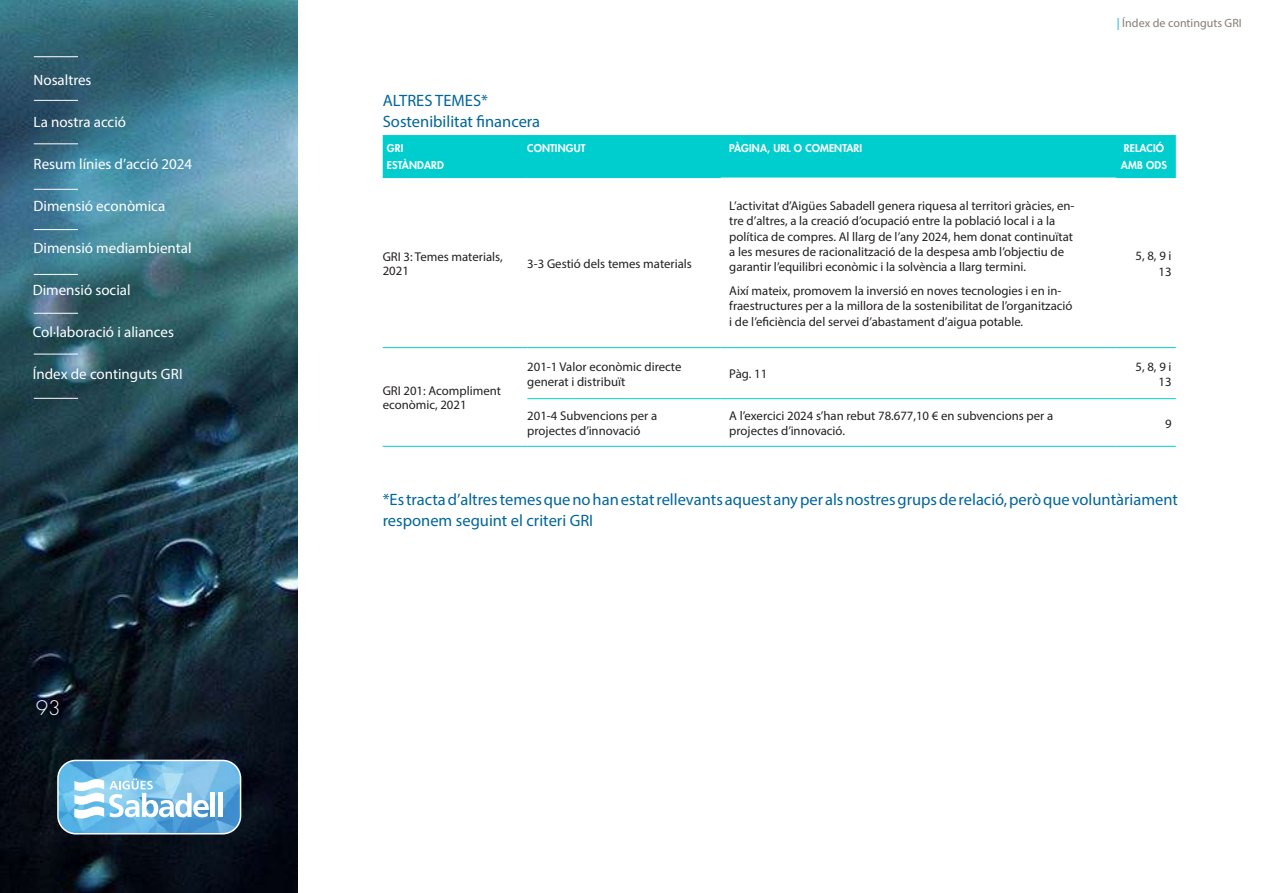
<style>
.page{position:relative;width:1263px;height:893px;background:#fff}
.page>*{position:absolute;margin:0;border:0;box-sizing:border-box;transform-origin:0 0}
.t1{font:300 19.5px "Futura Std";color:#fff}
.t2{font:16.5px/21px "Myriad Pro";color:#00669a}
.t3{font:15px "Myriad Pro";color:#fff}
.t4{font:12.75px/15.3px "Myriad Pro";color:#231f20}
.t5{font:12px "Myriad Pro";color:#867d77}
.t6{font:800 10.5px/16.5px "Futura Std";letter-spacing:.01em;color:#fff}
.s1{color:#00add8}
</style>
<div class="page">
<div style="left:383px;top:135px;width:793px;height:43px;background:#00cdcd"></div>
<hr style="left:383px;top:177px;width:144px;height:1px;background:#00cdcd">
<hr style="left:383px;top:347px;width:144px;height:1px;background:#00cdcd">
<hr style="left:383px;top:446px;width:144px;height:1px;background:#00cdcd">
<hr style="left:527px;top:177px;width:194px;height:1px;background:#00cdcd">
<hr style="left:1116px;top:177px;width:60px;height:1px;background:#00cdcd">
<hr style="left:527px;top:347px;width:194px;height:1px;background:#00cdcd">
<hr style="left:721px;top:347px;width:395px;height:1px;background:#00cdcd">
<hr style="left:1116px;top:347px;width:60px;height:1px;background:#00cdcd">
<hr style="left:527px;top:398px;width:194px;height:1px;background:#00cdcd">
<hr style="left:721px;top:398px;width:395px;height:1px;background:#00cdcd">
<hr style="left:1116px;top:398px;width:60px;height:1px;background:#00cdcd">
<hr style="left:527px;top:446px;width:194px;height:1px;background:#00cdcd">
<hr style="left:721px;top:446px;width:395px;height:1px;background:#00cdcd">
<hr style="left:1116px;top:446px;width:60px;height:1px;background:#00cdcd">
<img style="left:0;top:0;width:298px;height:893px">
<hr style="left:34px;top:100px;width:44px;height:1px;background:#fff">
<hr style="left:34px;top:56px;width:44px;height:1px;background:#fff">
<hr style="left:34px;top:229px;width:44px;height:1px;background:#fff">
<hr style="left:34px;top:143px;width:44px;height:1px;background:#fff">
<hr style="left:34px;top:189px;width:44px;height:1px;background:#fff">
<hr style="left:34px;top:274px;width:44px;height:1px;background:#fff">
<hr style="left:34px;top:313px;width:44px;height:1px;background:#fff">
<hr style="left:34px;top:354px;width:44px;height:1px;background:#fff">
<hr style="left:34px;top:398px;width:44px;height:1px;background:#fff">
<img style="left:58px;top:760px;width:183px;height:74px">
<div style="left:57px;top:760px;width:184px;height:74px;border:2px solid #fff;border-radius:18px"></div>
<svg style="left:74px;top:778px;width:135px;height:41px"></svg>
<hr style="left:211px;top:793px;width:4px;height:24px;background:#fff">
<hr style="left:218px;top:793px;width:4px;height:24px;background:#fff">
<p class="t3" style="left:34px;top:71px;width:59px">Nosaltres</p>
<p class="t3" style="left:34px;top:113px;width:94px">La nostra acció</p>
<p class="t3" style="left:34px;top:155px;width:160px">Resum línies d’acció 2024</p>
<p class="t3" style="left:34px;top:197px;width:133px">Dimensió econòmica</p>
<p class="t3" style="left:34px;top:239px;width:160px">Dimensió mediambiental</p>
<p class="t3" style="left:33px;top:281px;width:99px">Dimensió social</p>
<p class="t3" style="left:33px;top:323px;width:143px">Col·laboració i aliances</p>
<p class="t3" style="left:33px;top:365px;width:152px">Índex de continguts GRI</p>
<h1 class="t1" style="left:36px;top:696px;width:26px">93</h1>
<p class="t5" style="left:1117px;top:16px;width:126px"><span class="s1">|</span> Índex de continguts GRI</p>
<p class="t2" style="left:383px;top:90px;width:159px">ALTRES TEMES*<br>Sostenibilitat financera</p>
<p class="t6" style="left:387px;top:140px;width:58px">GRI<br>ESTÀNDARD</p>
<p class="t6" style="left:527px;top:140px;width:60px">CONTINGUT</p>
<p class="t6" style="left:729px;top:140px;width:134px">PÀGINA, URL O COMENTARI</p>
<p class="t6" style="left:1121px;top:140px;width:47px">RELACIÓ<br>AMB ODS</p>
<p class="t4" style="left:383px;top:250px;width:121px;line-height:13.5px">GRI 3: Temes materials,<br>2021</p>
<p class="t4" style="left:527px;top:256px;width:166px">3-3 Gestió dels temes materials</p>
<p class="t4" style="left:729px;top:198px;width:347px">L’activitat d’Aigües Sabadell genera riquesa al territori gràcies, en&shy;tre d’altres, a la creació d’ocupació entre la població local i a la política de compres. Al llarg de l’any 2024, hem donat continuïtat a les mesures de racionalització de la despesa amb l’objectiu de garantir l’equilibri econòmic i la solvència a llarg termini.</p>
<p class="t4" style="left:729px;top:283px;width:345px">Així mateix, promovem la inversió en noves tecnologies i en in&shy;fraestructures per a la millora de la sostenibilitat de l’organització i de l’eficiència del servei d’abastament d’aigua potable.</p>
<p class="t4" style="left:1135px;top:248px;width:37px;text-align:right">5, 8, 9 i<br>13</p>
<p class="t4" style="left:383px;top:384px;width:120px;line-height:13.5px">GRI 201: Acompliment econòmic, 2021</p>
<p class="t4" style="left:527px;top:359px;width:156px">201-1 Valor econòmic directe generat i distribuït</p>
<p class="t4" style="left:729px;top:366px;width:39px">Pàg. 11</p>
<p class="t4" style="left:1135px;top:359px;width:37px;text-align:right">5, 8, 9 i<br>13</p>
<p class="t4" style="left:527px;top:408px;width:131px">201-4 Subvencions per a projectes d’innovació</p>
<p class="t4" style="left:729px;top:408px;width:325px">A l’exercici 2024 s’han rebut 78.677,10 € en subvencions per a projectes d’innovació.</p>
<p class="t4" style="left:1165px;top:416px;width:8px">9</p>
<p class="t2" style="left:383px;top:489px;width:797px">*Es tracta d’altres temes que no han estat rellevants aquest any per als nostres grups de relació, però que voluntàriament responem seguint el criteri GRI</p>
</div>
